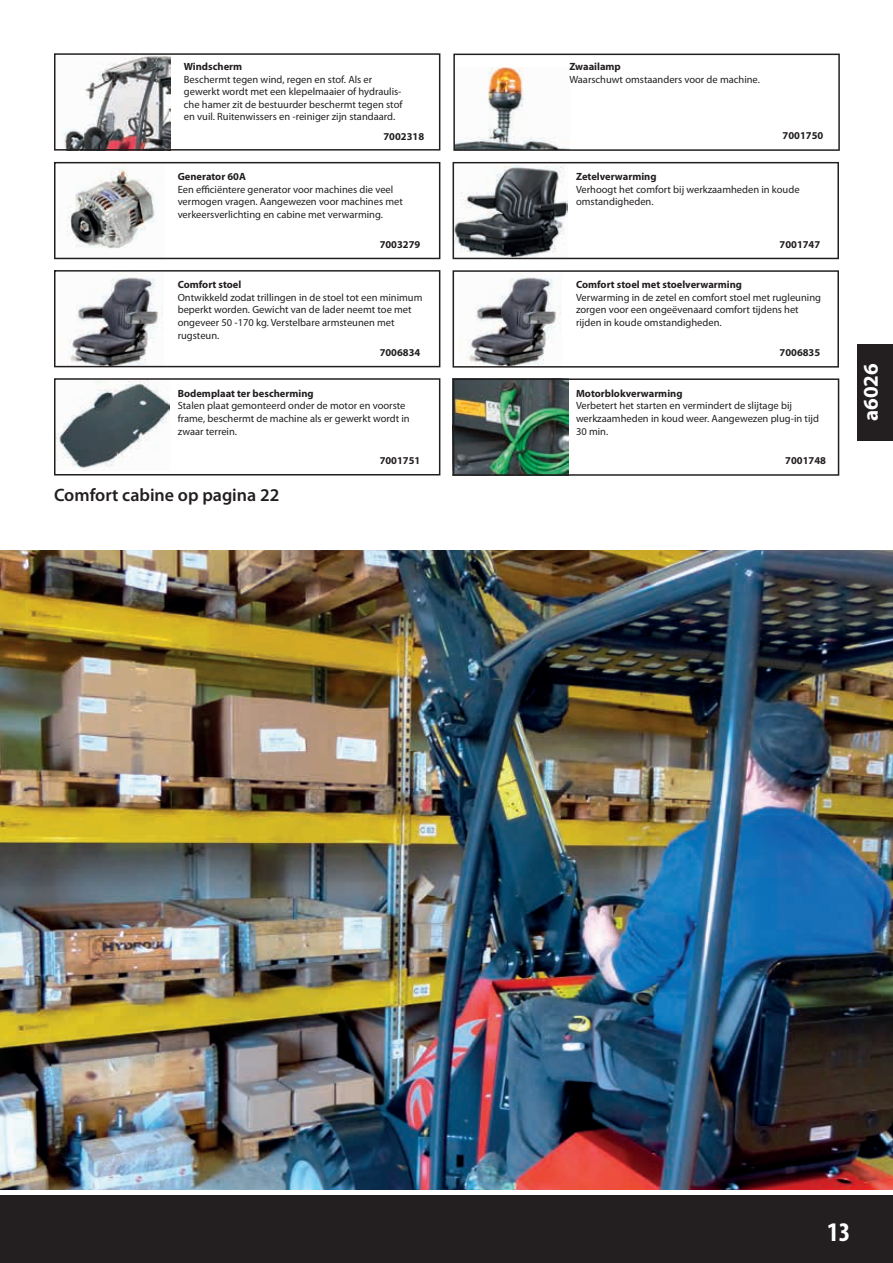
<style>
.page{position:relative;width:893px;height:1263px;background:#fff}
.page>*{position:absolute;margin:0;border:0;box-sizing:border-box;transform-origin:0 0}
.t1{font:700 condensed 27px "Myriad Pro";color:#fff}
.t2{font:700 21px "Myriad Pro";color:#fff}
.t3{font:600 18px "Myriad Pro";color:#231f20}
.t4{font:10.5px/12.6px "Myriad Pro";color:#231f20}
.t5{font:700 10.5px "Myriad Pro";color:#231f20}
</style>
<div class="page">
<div style="left:0;top:1196px;width:893px;height:67px;background:#231f20"></div>
<img style="left:0;top:551px;width:893px;height:639px">
<svg style="left:54px;top:378px;width:386px;height:97px"></svg>
<svg style="left:54px;top:162px;width:386px;height:97px"></svg>
<svg style="left:453px;top:162px;width:386px;height:97px"></svg>
<svg style="left:54px;top:270px;width:386px;height:97px"></svg>
<svg style="left:453px;top:270px;width:386px;height:98px"></svg>
<svg style="left:54px;top:53px;width:386px;height:98px"></svg>
<svg style="left:453px;top:54px;width:387px;height:97px"></svg>
<svg style="left:453px;top:378px;width:386px;height:98px"></svg>
<div style="left:857px;top:344px;width:36px;height:97px;background:#231f20"></div>
<p class="t5" style="left:184px;top:60px;width:60px">Windscherm</p>
<p class="t4" style="left:184px;top:73px;width:220px">Beschermt tegen wind, regen en stof. Als er gewerkt wordt met een klepelmaaier of hydraulis&shy;che hamer zit de bestuurder beschermt tegen stof en vuil. Ruitenwissers en -reiniger zijn standaard.</p>
<p class="t5" style="left:569px;top:60px;width:53px">Zwaailamp</p>
<p class="t4" style="left:569px;top:73px;width:192px">Waarschuwt omstaanders voor de machine.</p>
<p class="t5" style="left:383px;top:129px;width:42px">7002318</p>
<p class="t5" style="left:782px;top:129px;width:42px">7001750</p>
<p class="t5" style="left:178px;top:170px;width:70px">Generator 60A</p>
<p class="t4" style="left:178px;top:183px;width:227px">Een efficiëntere generator voor machines die veel vermogen vragen. Aangewezen voor machines met verkeersverlichting en cabine met verwarming.</p>
<p class="t5" style="left:576px;top:170px;width:82px">Zetelverwarming</p>
<p class="t4" style="left:576px;top:183px;width:225px">Verhoogt het comfort bij werkzaamheden in koude omstandigheden.</p>
<p class="t5" style="left:380px;top:238px;width:42px">7003279</p>
<p class="t5" style="left:779px;top:238px;width:42px">7001747</p>
<p class="t5" style="left:178px;top:278px;width:65px">Comfort stoel</p>
<p class="t4" style="left:178px;top:291px;width:246px">Ontwikkeld zodat trillingen in de stoel tot een minimum beperkt worden. Gewicht van de lader neemt toe met ongeveer 50 -170 kg. Verstelbare armsteunen met rugsteun.</p>
<p class="t5" style="left:576px;top:278px;width:168px">Comfort stoel met stoelverwarming</p>
<p class="t4" style="left:576px;top:291px;width:246px">Verwarming in de zetel en comfort stoel met rugleuning zorgen voor een ongeëvenaard comfort tijdens het rijden in koude omstandigheden.</p>
<p class="t5" style="left:380px;top:346px;width:42px">7006834</p>
<p class="t5" style="left:779px;top:346px;width:42px">7006835</p>
<p class="t5" style="left:178px;top:386px;width:137px">Bodemplaat ter bescherming</p>
<p class="t4" style="left:178px;top:399px;width:233px">Stalen plaat gemonteerd onder de motor en voorste frame, beschermt de machine als er gewerkt wordt in zwaar terrein.</p>
<p class="t5" style="left:576px;top:386px;width:108px">Motorblokverwarming</p>
<p class="t4" style="left:576px;top:399px;width:244px">Verbetert het starten en vermindert de slijtage bij werkzaamheden in koud weer. Aangewezen plug-in tijd<br>30 min.</p>
<h3 class="t3" style="left:54px;top:484px;width:227px">Comfort cabine op pagina 22</h3>
<p class="t5" style="left:380px;top:454px;width:42px">7001751</p>
<p class="t5" style="left:785px;top:454px;width:42px">7001748</p>
<h2 class="t2" style="left:857px;top:421px;width:59px;rotate:-90deg">a6026</h2>
<h1 class="t1" style="left:827px;top:1215px;width:25px">13</h1>
</div>
